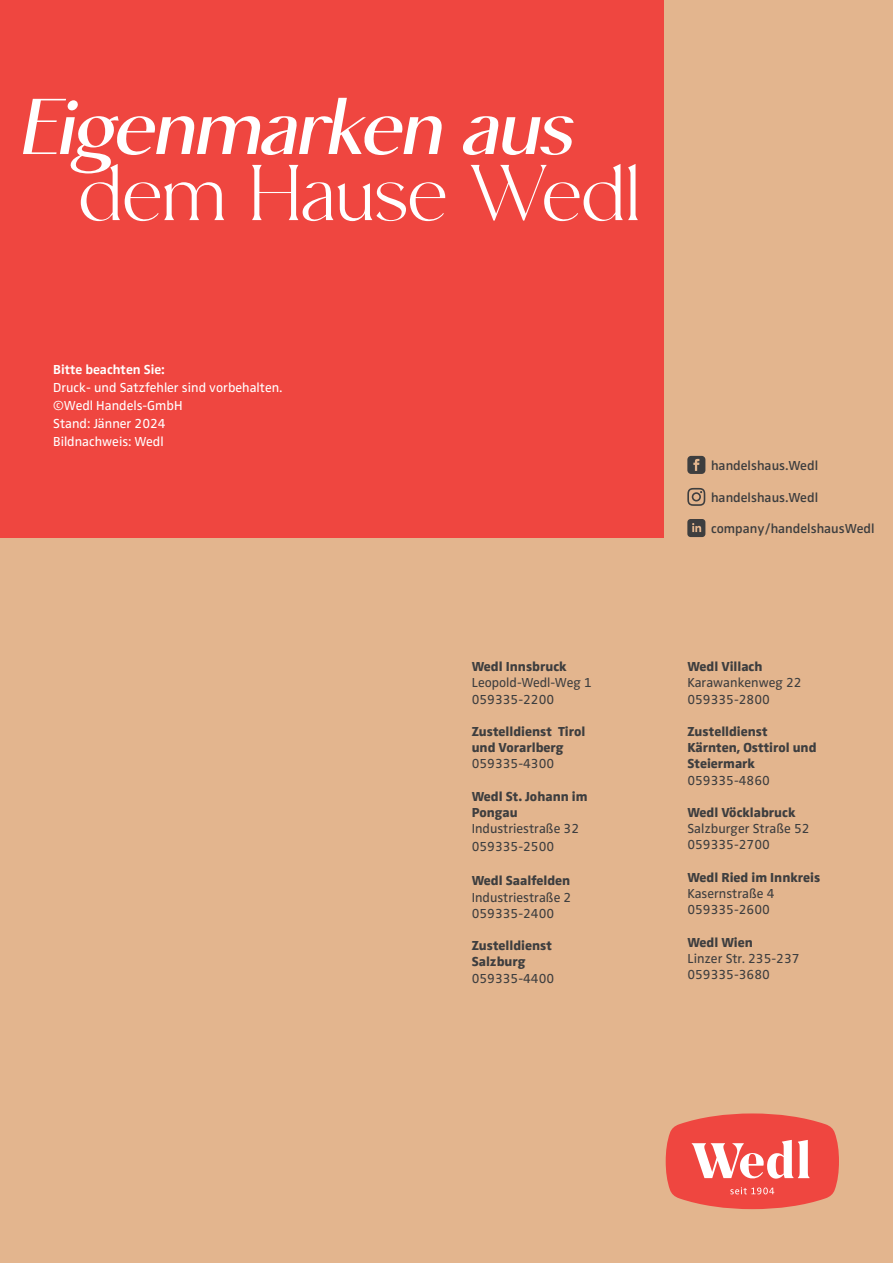
<style>
.page{position:relative;width:893px;height:1263px;background:#e3b58e}
.page>*{position:absolute;margin:0;border:0;box-sizing:border-box;transform-origin:0 0}
.t1{font:italic 700 85.8px "Moneta Sans";letter-spacing:-.005em;color:#fff}
.t2{font:85.8px "Moneta";letter-spacing:-.02em;color:#fff}
.t3{font:13.5px/16.2px "Zwo Pro";color:#3e3e3f}
.t4{font:800 13.5px/16.2px "Zwo Pro";color:#3e3e3f}
.t5{font:13.5px/18px "Zwo Pro";color:#fff}
.t6{font:600 13.5px "Zwo Pro";color:#3e3e3f}
.t7{font:700 13.5px "Zwo Pro";color:#fff}
</style>
<div class="page">
<svg style="left:687px;top:519px;width:18px;height:18px"></svg>
<svg style="left:687px;top:456px;width:18px;height:18px"></svg>
<svg style="left:687px;top:488px;width:18px;height:18px"></svg>
<div style="left:0;top:0;width:663px;height:537px;background:#ef4640"></div>
<svg style="left:666px;top:1113px;width:173px;height:96px;background:#ef6a60"></svg>
<h1 class="t1" style="left:24px;top:84px;width:553px">Eigenmarken aus</h1>
<h1 class="t2" style="left:78px;top:148px;width:565px">dem Hause Wedl</h1>
<p class="t7" style="left:53px;top:359px;width:113px">Bitte beachten Sie:</p>
<p class="t5" style="left:53px;top:377px;width:231px">Druck- und Satzfehler sind vorbehalten. ©Wedl Handels-GmbH<br>Stand: Jänner 2024<br>Bildnachweis: Wedl</p>
<p class="t4" style="left:472px;top:657px;width:96px">Wedl Innsbruck</p>
<p class="t3" style="left:472px;top:674px;width:122px">Leopold-Wedl-Weg 1<br>059335-2200</p>
<p class="t4" style="left:472px;top:722px;width:115px">Zustelldienst Tirol und Vorarlberg</p>
<p class="t3" style="left:472px;top:755px;width:84px">059335-4300</p>
<p class="t4" style="left:472px;top:787px;width:117px">Wedl St. Johann im<br>Pongau</p>
<p class="t3" style="left:472px;top:819px;width:109px;line-height:18px">Industriestraße 32<br>059335-2500</p>
<p class="t4" style="left:472px;top:872px;width:100px">Wedl Saalfelden</p>
<p class="t3" style="left:472px;top:888px;width:101px">Industriestraße 2<br>059335-2400</p>
<p class="t4" style="left:472px;top:936px;width:82px">Zustelldienst<br>Salzburg</p>
<p class="t3" style="left:472px;top:969px;width:84px">059335-4400</p>
<p class="t6" style="left:711px;top:455px;width:109px">handelshaus.Wedl</p>
<p class="t6" style="left:711px;top:487px;width:109px">handelshaus.Wedl</p>
<p class="t6" style="left:711px;top:518px;width:165px">company/handelshausWedl</p>
<p class="t4" style="left:687px;top:657px;width:77px">Wedl Villach</p>
<p class="t3" style="left:687px;top:674px;width:116px">Karawankenweg 22<br>059335-2800</p>
<p class="t4" style="left:687px;top:722px;width:131px">Zustelldienst<br>Kärnten, Osttirol und<br>Steiermark</p>
<p class="t3" style="left:687px;top:771px;width:84px">059335-4860</p>
<p class="t4" style="left:687px;top:803px;width:110px">Wedl Vöcklabruck</p>
<p class="t3" style="left:687px;top:820px;width:124px">Salzburger Straße 52<br>059335-2700</p>
<p class="t4" style="left:687px;top:868px;width:134px">Wedl Ried im Innkreis</p>
<p class="t3" style="left:687px;top:884px;width:89px">Kasernstraße 4<br>059335-2600</p>
<p class="t4" style="left:687px;top:933px;width:67px">Wedl Wien</p>
<p class="t3" style="left:687px;top:949px;width:114px">Linzer Str. 235-237<br>059335-3680</p>
</div>
